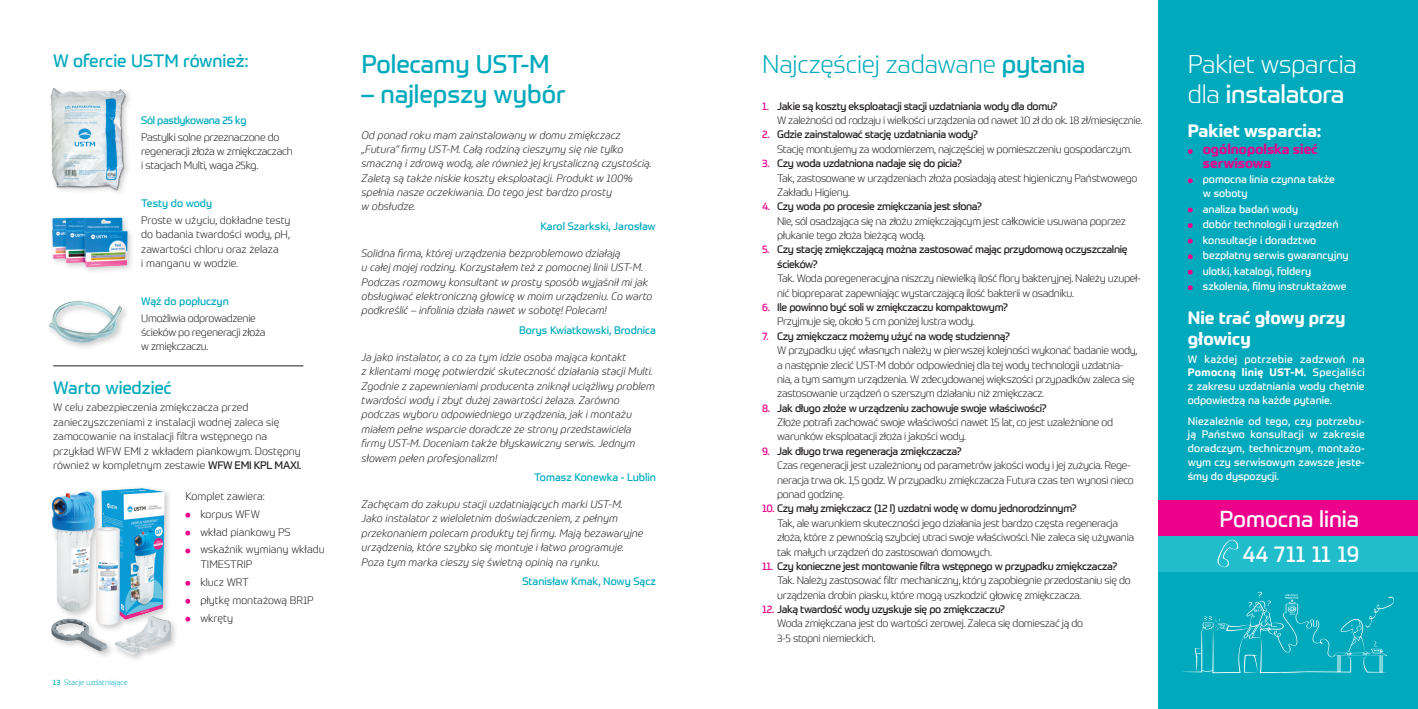
<style>
.page{position:relative;width:1418px;height:709px;background:#fff}
.page>*{position:absolute;margin:0;border:0;box-sizing:border-box;transform-origin:0 0}
.t1{font:300 25px/30px "Prometo";letter-spacing:-.01em;color:#fff}
.t2{font:25px "Prometo";color:#00aabc}
.t3{font:300 25px "Prometo";letter-spacing:-.01em;color:#00aabc}
.t4{font:22.5px/35.6px "Prometo";color:#fff;text-align:right}
.t5{font:700 17.5px/21px "Prometo";color:#fff}
.t6{font:17.5px "Prometo";color:#00aabc}
.t7{font:700 13.75px/13.8px "Prometo";color:#ed028c}
.t8{font:300 10.62px/14.4px "Prometo";letter-spacing:-.03em;color:#231f20}
.t9{font:italic 300 10.62px/14.4px "Prometo";color:#231f20}
.t10{font:10.62px/13.8px "Prometo";color:#fff;text-align:justify}
.t11{font:300 10.62px/14.4px "Prometo";color:#231f20}
.t12{font:10.62px/14.4px "Prometo";letter-spacing:-.03em;color:#231f20}
.t13{font:10.62px "Prometo";color:#00aabc}
.t14{font:10.62px "Prometo";letter-spacing:-.03em;color:#00aabc}
.t15{font:300 7.5px "Prometo";color:#00aabc}
.s1{font-weight:400}
.s2{font-weight:400;color:#ed028c}
.s3{color:#ed028c}
.s4{font-weight:300}
.s5{font-weight:700}
</style>
<div class="page">
<img style="left:50px;top:87px;width:80px;height:105px">
<img style="left:48px;top:301px;width:79px;height:46px">
<hr style="left:53px;top:365px;width:250px;height:1px;background:#231f20">
<img style="left:52px;top:217px;width:80px;height:54px">
<div style="left:1158px;top:0;width:259px;height:709px;background:#00aabc"></div>
<svg style="left:1187px;top:149px;width:5px;height:5px"></svg>
<svg style="left:1187px;top:178px;width:5px;height:5px"></svg>
<svg style="left:1187px;top:208px;width:5px;height:4px"></svg>
<svg style="left:1187px;top:223px;width:5px;height:5px"></svg>
<svg style="left:1187px;top:239px;width:5px;height:4px"></svg>
<svg style="left:1187px;top:254px;width:5px;height:5px"></svg>
<svg style="left:1187px;top:270px;width:5px;height:5px"></svg>
<svg style="left:1187px;top:285px;width:5px;height:5px"></svg>
<div style="left:1158px;top:500px;width:259px;height:36px;background:#ed028c"></div>
<div style="left:1158px;top:536px;width:259px;height:35px;background:#21bdcc"></div>
<svg style="left:1217px;top:539px;width:22px;height:29px"></svg>
<svg style="left:1182px;top:592px;width:211px;height:81px"></svg>
<img style="left:51px;top:488px;width:138px;height:171px">
<svg style="left:185px;top:512px;width:5px;height:5px"></svg>
<svg style="left:185px;top:530px;width:5px;height:5px"></svg>
<svg style="left:185px;top:548px;width:5px;height:5px"></svg>
<svg style="left:185px;top:581px;width:5px;height:4px"></svg>
<svg style="left:185px;top:599px;width:5px;height:4px"></svg>
<svg style="left:185px;top:616px;width:5px;height:5px"></svg>
<h3 class="t6" style="left:53px;top:50px;width:197px">W ofercie USTM również:</h3>
<p class="t14" style="left:141px;top:114px;width:107px">Sól pastlykowana 25 kg</p>
<p class="t8" style="left:141px;top:129px;width:153px">Pastylki solne przeznaczone do regeneracji złoża w zmiękczaczach i stacjach Multi, waga 25kg.</p>
<p class="t13" style="left:141px;top:197px;width:72px">Testy do wody</p>
<p class="t11" style="left:141px;top:213px;width:151px">Proste w użyciu, dokładne testy do badania twardości wody, pH, zawartości chloru oraz żelaza<br>i manganu w wodzie.</p>
<p class="t13" style="left:141px;top:294px;width:89px">Wąż do popłuczyn</p>
<p class="t8" style="left:141px;top:310px;width:126px">Umożliwia odprowadzenie ścieków po regeneracji złoża w zmiękczaczu.</p>
<h3 class="t6" style="left:53px;top:377px;width:120px">Warto wiedzieć</h3>
<p class="t11" style="left:53px;top:400px;width:249px">W celu zabezpieczenia zmiękczacza przed zanieczyszczeniami z instalacji wodnej zaleca się zamocowanie na instalacji filtra wstępnego na przykład WFW EMI z wkładem piankowym. Dostępny również w kompletnym zestawie <span class="s1">WFW EMI KPL MAXI.</span></p>
<p class="t15" style="left:53px;top:678px;width:76px"><span class="s1">13</span> Stacje uzdatniające</p>
<p class="t11" style="left:200px;top:487px;width:126px;line-height:17.9px;text-indent:-15px">Komplet zawiera:<br>korpus WFW<br>wkład piankowy PS wskaźnik wymiany wkładu</p>
<p class="t11" style="left:200px;top:555px;width:115px;line-height:17.9px">TIMESTRIP<br>klucz WRT<br>płytkę montażową BR1P wkręty</p>
<h1 class="t2" style="left:361px;top:49px;width:190px">Polecamy UST-M</h1>
<h1 class="t2" style="left:361px;top:79px;width:205px">– najlepszy wybór</h1>
<p class="t9" style="left:361px;top:127px;width:292px">Od ponad roku mam zainstalowany w domu zmiękczacz „Futura” firmy UST-M. Całą rodziną cieszymy się nie tylko smaczną i zdrową wodą, ale również jej krystaliczną czystością.<br>Zaletą są także niskie koszty eksploatacji. Produkt w 100% spełnia nasze oczekiwania. Do tego jest bardzo prosty<br>w obsłudze.</p>
<p class="t13" style="left:540px;top:220px;width:117px">Karol Szarkski, Jarosław</p>
<p class="t9" style="left:361px;top:246px;width:292px">Solidna firma, której urządzenia bezproblemowo działają<br>u całej mojej rodziny. Korzystałem też z pomocnej linii UST-M.<br>Podczas rozmowy konsultant w prosty sposób wyjaśnił mi jak obsługiwać elektroniczną głowicę w moim urządzeniu. Co warto podkreślić – infolinia działa nawet w sobotę! Polecam!</p>
<p class="t13" style="left:519px;top:324px;width:138px">Borys Kwiatkowski, Brodnica</p>
<p class="t9" style="left:361px;top:350px;width:295px">Ja jako instalator, a co za tym idzie osoba mająca kontakt<br>z klientami mogę potwierdzić skuteczność działania stacji Multi.<br>Zgodnie z zapewnieniami producenta zniknął uciążliwy problem twardości wody i zbyt dużej zawartości żelaza. Zarówno podczas wyboru odpowiedniego urządzenia, jak i montażu miałem pełne wsparcie doradcze ze strony przedstawiciela firmy UST-M. Doceniam także błyskawiczny serwis. Jednym słowem pełen profesjonalizm!</p>
<p class="t13" style="left:534px;top:471px;width:123px">Tomasz Konewka - Lublin</p>
<p class="t9" style="left:361px;top:497px;width:283px">Zachęcam do zakupu stacji uzdatniających marki UST-M.<br>Jako instalator z wieloletnim doświadczeniem, z pełnym przekonaniem polecam produkty tej firmy. Mają bezawaryjne urządzenia, które szybko się montuje i łatwo programuje.<br>Poza tym marka cieszy się świetną opinią na rynku.</p>
<p class="t13" style="left:522px;top:575px;width:135px">Stanisław Kmak, Nowy Sącz</p>
<h1 class="t3" style="left:762px;top:49px;width:325px">Najczęściej zadawane <span class="s1">pytania</span></h1>
<p class="t8" style="left:777px;top:99px;width:366px;text-indent:-15px"><span class="s2">1.</span> <span class="s1">Jakie są koszty eksploatacji stacji uzdatniania wody dla domu?<br></span>W zależności od rodzaju i wielkości urządzenia od nawet 10 zł do ok. 18 zł/miesięcznie.</p>
<p class="t8" style="left:777px;top:127px;width:356px;text-indent:-15px"><span class="s2">2.</span> <span class="s1">Gdzie zainstalować stację uzdatniania wody?<br></span>Stację montujemy za wodomierzem, najczęściej w pomieszczeniu gospodarczym.</p>
<p class="t8" style="left:777px;top:156px;width:362px;text-indent:-15px"><span class="s2">3.</span> <span class="s1">Czy woda uzdatniona nadaje się do picia?<br></span>Tak, zastosowane w urządzeniach złoża posiadają atest higieniczny Państwowego<br>Zakładu Higieny.</p>
<p class="t8" style="left:777px;top:199px;width:350px;text-indent:-15px"><span class="s2">4.</span> <span class="s1">Czy woda po procesie zmiękczania jest słona?<br></span>Nie, sól osadzająca się na złożu zmiękczającym jest całkowicie usuwana poprzez płukanie tego złoża bieżącą wodą.</p>
<p class="t12" style="left:777px;top:242px;width:352px;text-indent:-15px"><span class="s3">5.</span> Czy stację zmiękczającą można zastosować mając przydomową oczyszczalnię ścieków?</p>
<p class="t8" style="left:777px;top:271px;width:365px">Tak. Woda poregeneracyjna niszczy niewielką ilość flory bakteryjnej. Należy uzupeł&shy;nić biopreparat zapewniając wystarczającą ilość bakterii w osadniku.</p>
<p class="t12" style="left:777px;top:300px;width:232px;text-indent:-15px"><span class="s3">6.</span> Ile powinno być soli w zmiękczaczu kompaktowym?<br><span class="s4">Przyjmuje się, około 5 cm poniżej lustra wody.</span></p>
<p class="t8" style="left:777px;top:329px;width:361px;text-indent:-15px"><span class="s2">7.</span> <span class="s1">Czy zmiękczacz możemy użyć na wodę studzienną?<br></span>W przypadku ujęć własnych należy w pierwszej kolejności wykonać badanie wody, a następnie zlecić UST-M dobór odpowiedniej dla tej wody technologii uzdatnia&shy;nia, a tym samym urządzenia. W zdecydowanej większości przypadków zaleca się zastosowanie urządzeń o szerszym działaniu niż zmiękczacz.</p>
<p class="t8" style="left:777px;top:400px;width:337px;text-indent:-15px"><span class="s2">8.</span> <span class="s1">Jak długo złoże w urządzeniu zachowuje swoje właściwości?<br></span>Złoże potrafi zachować swoje właściwości nawet 15 lat, co jest uzależnione od warunków eksploatacji złoża i jakości wody.</p>
<p class="t8" style="left:777px;top:444px;width:358px;text-indent:-15px"><span class="s2">9.</span> <span class="s1">Jak długo trwa regeneracja zmiękczacza?<br></span>Czas regeneracji jest uzależniony od parametrów jakości wody i jej zużycia. Rege&shy;neracja trwa ok. 1,5 godz. W przypadku zmiękczacza Futura czas ten wynosi nieco ponad godzinę.</p>
<p class="t8" style="left:777px;top:501px;width:358px;text-indent:-15px"><span class="s2">10.</span> <span class="s1">Czy mały zmiękczacz (12 l) uzdatni wodę w domu jednorodzinnym?<br></span>Tak, ale warunkiem skuteczności jego działania jest bardzo częsta regeneracja złoża, które z pewnością szybciej utraci swoje właściwości. Nie zaleca się używania tak małych urządzeń do zastosowań domowych.</p>
<p class="t8" style="left:777px;top:559px;width:355px;text-indent:-15px"><span class="s2">11.</span> <span class="s1">Czy konieczne jest montowanie filtra wstępnego w przypadku zmiękczacza?<br></span>Tak. Należy zastosować filtr mechaniczny, który zapobiegnie przedostaniu się do urządzenia drobin piasku, które mogą uszkodzić głowicę zmiękczacza.</p>
<p class="t8" style="left:777px;top:602px;width:307px;text-indent:-15px"><span class="s2">12.</span> <span class="s1">Jaką twardość wody uzyskuje się po zmiękczaczu?<br></span>Woda zmiękczana jest do wartości zerowej. Zaleca się domieszać ją do<br>3-5 stopni niemieckich.</p>
<h1 class="t1" style="left:1187px;top:48px;width:171px">Pakiet wsparcia dla <span class="s1">instalatora</span></h1>
<h3 class="t5" style="left:1187px;top:120px;width:135px">Pakiet wsparcia:</h3>
<p class="t7" style="left:1202px;top:142px;width:117px">ogólnopolska sieć serwisowa</p>
<p class="t10" style="left:1202px;top:172px;width:133px">pomocna linia czynna także w soboty</p>
<p class="t10" style="left:1202px;top:201px;width:147px;line-height:15.5px;text-align:left">analiza badań wody<br>dobór technologii i urządzeń konsultacje i doradztwo bezpłatny serwis gwarancyjny ulotki, katalogi, foldery szkolenia, filmy instruktażowe</p>
<h3 class="t5" style="left:1187px;top:307px;width:159px">Nie trać głowy przy głowicy</h3>
<p class="t10" style="left:1187px;top:352px;width:178px">W każdej potrzebie zadzwoń na <span class="s5">Pomocną linię UST-M.</span> Specjaliści z zakresu uzdatniania wody chętnie odpowiedzą na każde pytanie.</p>
<p class="t10" style="left:1187px;top:414px;width:178px">Niezależnie od tego, czy potrzebu&shy;ją Państwo konsultacji w zakresie doradczym, technicznym, montażo&shy;wym czy serwisowym zawsze jeste&shy;śmy do dyspozycji.</p>
<h2 class="t4" style="left:1219px;top:500px;width:141px">Pomocna linia<br>44 711 11 19</h2>
</div>
